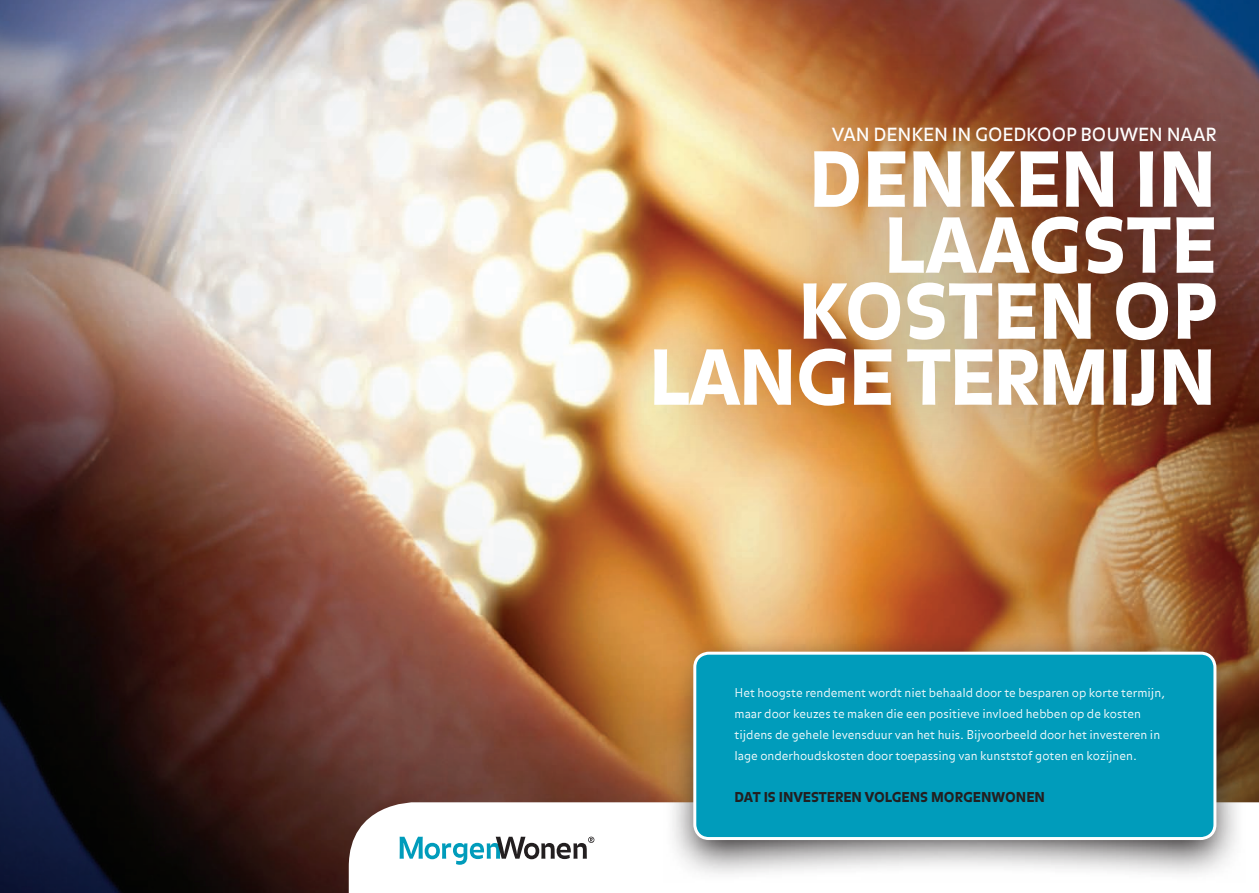
<style>
.page{position:relative;width:1259px;height:893px;background:#fff}
.page>*{position:absolute;margin:0;border:0;box-sizing:border-box;transform-origin:0 0}
.t1{font:75px/66px "Balance Black Caps";color:#fff;text-align:right}
.t2{font:18px "Balance";color:#fff}
.t3{font:13.5px "Balance Black Caps";color:#231f20}
.t4{font:300 12px/21px "Balance";letter-spacing:-.005em;color:#fff}
</style>
<div class="page">
<img style="left:0;top:0;width:1259px;height:893px">
<svg style="left:349px;top:802px;width:910px;height:91px"></svg>
<svg style="left:399px;top:837px;width:195px;height:28px"></svg>
<div style="left:562px;top:36px;width:697px;height:462px;background:#1b0100;opacity:.4"></div>
<svg style="left:664px;top:633px;width:582px;height:249px"></svg>
<div style="left:695px;top:653px;width:520px;height:185px;background:#009cbb;border-radius:14px"></div>
<div style="left:693px;top:652px;width:523px;height:188px;border:3px solid #fff;border-radius:14px"></div>
<h2 class="t2" style="left:831px;top:124px;width:386px">VAN DENKEN IN GOEDKOOP BOUWEN NAAR</h2>
<h1 class="t1" style="left:648px;top:152px;width:569px">DENKEN IN<br>LAAGSTE<br>KOSTEN OP<br>LANGE TERMIJN</h1>
<p class="t4" style="left:734px;top:683px;width:432px">Het hoogste rendement wordt niet behaald door te besparen op korte termijn, maar door keuzes te maken die een positieve invloed hebben op de kosten tijdens de gehele levensduur van het huis. Bijvoorbeeld door het investeren in lage onderhoudskosten door toepassing van kunststof goten en kozijnen.</p>
<p class="t3" style="left:734px;top:789px;width:102px">DAT IS INVESTEREN</p>
<p class="t3" style="left:865px;top:789px;width:37px">VOLGENS</p>
<p class="t3" style="left:931px;top:789px;width:34px">MORGEN</p>
<p class="t3" style="left:991px;top:789px;width:35px">WONEN</p>
</div>
